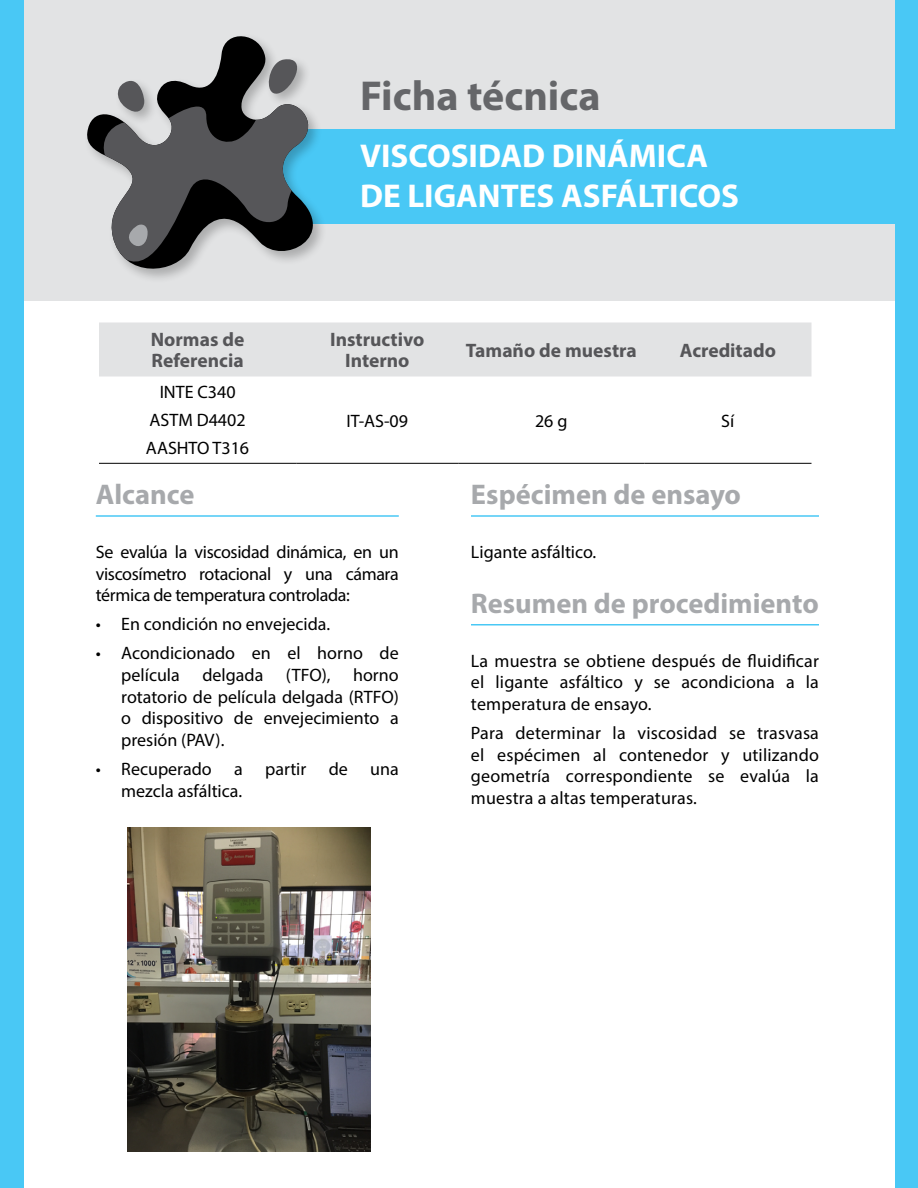
<style>
.page{position:relative;width:918px;height:1188px;background:#fff}
.page>*{position:absolute;margin:0;border:0;box-sizing:border-box;transform-origin:0 0}
.t1{font:700 42px "Myriad Pro";color:#656669}
.t2{font:700 33.15px/39.8px "Myriad Pro";color:#fff}
.t3{font:700 28.5px "Myriad Pro";color:#a7a9ac}
.t4{font:700 19.5px/21px "Myriad Pro";color:#565659}
.t5{font:18px/21.6px "Myriad Pro";color:#000;text-align:justify}
</style>
<div class="page">
<div style="left:15px;top:0;width:891px;height:300px;background:#e2e3e4"></div>
<div style="left:247px;top:129px;width:659px;height:95px;background:#49c8f5"></div>
<div style="left:99px;top:322px;width:713px;height:54px;background:#e2e3e4"></div>
<hr style="left:296px;top:463px;width:162px;height:1px;background:#000">
<hr style="left:458px;top:463px;width:186px;height:1px;background:#000">
<hr style="left:644px;top:463px;width:168px;height:1px;background:#000">
<hr style="left:99px;top:463px;width:197px;height:1px;background:#000">
<hr style="left:96px;top:515px;width:303px;height:2px;background:#49c8f5">
<hr style="left:471px;top:515px;width:348px;height:2px;background:#49c8f5">
<hr style="left:471px;top:624px;width:348px;height:2px;background:#49c8f5">
<svg style="left:87px;top:36px;width:185px;height:243px"></svg>
<svg style="left:101px;top:55px;width:221px;height:219px"></svg>
<div style="left:0;top:0;width:24px;height:1188px;background:#49c8f5"></div>
<div style="left:896px;top:0;width:22px;height:1188px;background:#49c8f5"></div>
<img style="left:128px;top:827px;width:242px;height:325px">
<h1 class="t1" style="left:360px;top:69px;width:242px">Ficha técnica</h1>
<h2 class="t2" style="left:360px;top:135px;width:380px">VISCOSIDAD DINÁMICA<br>DE LIGANTES ASFÁLTICOS</h2>
<p class="t4" style="left:151px;top:329px;width:95px">Normas de<br>Referencia</p>
<p class="t4" style="left:330px;top:329px;width:96px;text-align:center">Instructivo<br>Interno</p>
<p class="t4" style="left:466px;top:339px;width:172px">Tamaño de muestra</p>
<p class="t4" style="left:680px;top:339px;width:98px">Acreditado</p>
<p class="t5" style="left:150px;top:378px;width:98px;line-height:27.8px;text-align:center">INTE C340<br>ASTM D4402</p>
<p class="t5" style="left:346px;top:410px;width:63px">IT-AS-09</p>
<p class="t5" style="left:535px;top:410px;width:34px">26 g</p>
<p class="t5" style="left:721px;top:410px;width:15px">Sí</p>
<p class="t5" style="left:146px;top:437px;width:105px">AASHTO T316</p>
<h3 class="t3" style="left:96px;top:476px;width:100px">Alcance</h3>
<h3 class="t3" style="left:471px;top:476px;width:272px">Espécimen de ensayo</h3>
<p class="t5" style="left:96px;top:541px;width:305px">Se evalúa la viscosidad dinámica, en un viscosímetro rotacional y una cámara térmica de temperatura controlada:</p>
<p class="t5" style="left:96px;top:613px;width:236px">• En condición no envejecida.</p>
<p class="t5" style="left:121px;top:642px;width:279px;text-indent:-26px">• Acondicionado en el horno de película delgada (TFO), horno rotatorio de película delgada (RTFO) o dispositivo de envejecimiento a presión (PAV).</p>
<p class="t5" style="left:121px;top:758px;width:279px;text-indent:-26px">• Recuperado a partir de una mezcla asfáltica.</p>
<p class="t5" style="left:471px;top:541px;width:127px">Ligante asfáltico.</p>
<h3 class="t3" style="left:471px;top:585px;width:349px">Resumen de procedimiento</h3>
<p class="t5" style="left:471px;top:650px;width:350px">La muestra se obtiene después de fluidificar el ligante asfáltico y se acondiciona a la temperatura de ensayo.</p>
<p class="t5" style="left:471px;top:722px;width:350px">Para determinar la viscosidad se trasvasa el espécimen al contenedor y utilizando geometría correspondiente se evalúa la muestra a altas temperaturas.</p>
</div>
